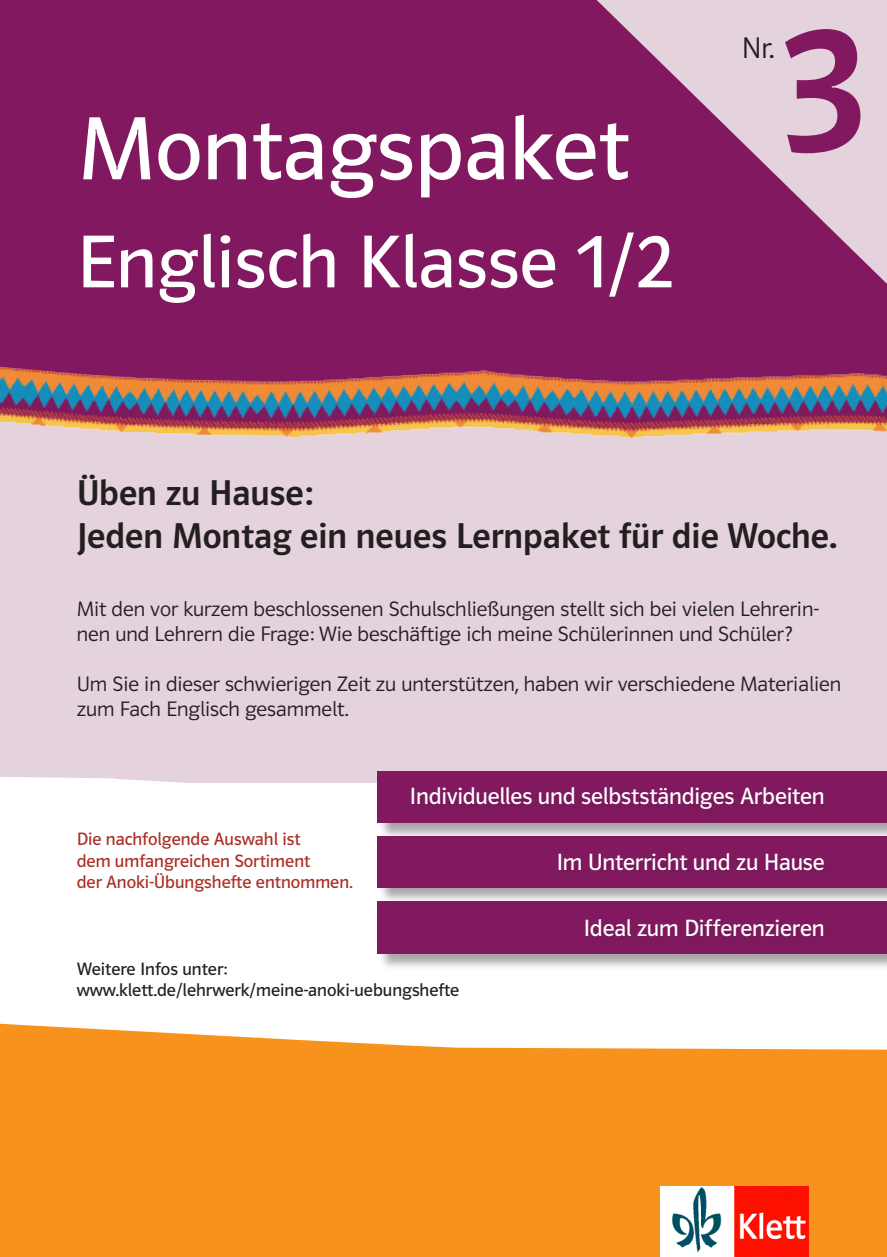
<style>
.page{position:relative;width:887px;height:1257px;background:#fff}
.page>*{position:absolute;margin:0;border:0;box-sizing:border-box;transform-origin:0 0}
.t1{font:500 180px "Polo CEF";color:#821960}
.t2{font:90px "Polo CEF";color:#fff}
.t3{font:75px "Polo CEF";color:#fff}
.t4{font:500 36px/43.2px "Polo CEF";color:#231f20}
.t5{font:300 30px "Polo CEF";color:#231f20}
.t6{font:23.55px "Polo CEF";letter-spacing:-.005em;color:#fff}
.t7{font:300 21px/25.2px "Polo CEF";color:#231f20}
.t8{font:18px/21.6px "Polo CEF";color:#aa2e24}
.t9{font:18px/21.6px "Polo CEF";color:#231f20}
</style>
<div class="page">
<div style="left:0;top:0;width:887px;height:467px;background:#821960"></div>
<div style="left:0;top:399px;width:887px;height:383px;background:#e4d2dc"></div>
<svg style="left:0;top:1023px;width:887px;height:234px;background:#f79c30"></svg>
<img style="left:660px;top:1186px;width:149px;height:71px">
<img style="left:0;top:369px;width:887px;height:70px">
<svg style="left:0;top:777px;width:377px;height:6px"></svg>
<svg style="left:597px;top:0;width:290px;height:284px"></svg>
<div style="left:378px;top:772px;width:509px;height:68px;background:#231f20;opacity:.4"></div>
<div style="left:377px;top:771px;width:510px;height:51px;background:#821960"></div>
<div style="left:378px;top:837px;width:509px;height:68px;background:#231f20;opacity:.4"></div>
<div style="left:377px;top:836px;width:510px;height:51px;background:#821960"></div>
<div style="left:378px;top:902px;width:509px;height:69px;background:#231f20;opacity:.4"></div>
<div style="left:377px;top:901px;width:510px;height:52px;background:#821960"></div>
<h2 class="t2" style="left:77px;top:96px;width:554px">Montagspaket</h2>
<h3 class="t3" style="left:77px;top:218px;width:598px">Englisch Klasse 1/2</h3>
<h3 class="t5" style="left:742px;top:30px;width:34px">Nr.</h3>
<h1 class="t1" style="left:777px;top:-15px;width:93px">3</h1>
<h3 class="t4" style="left:77px;top:471px;width:762px">Üben zu Hause:<br>Jeden Montag ein neues Lernpaket für die Woche.</h3>
<p class="t7" style="left:77px;top:596px;width:744px">Mit den vor kurzem beschlossenen Schulschließungen stellt sich bei vielen Lehrerin&shy;nen und Lehrern die Frage: Wie beschäftige ich meine Schülerinnen und Schüler?</p>
<p class="t7" style="left:77px;top:672px;width:766px">Um Sie in dieser schwierigen Zeit zu unterstützen, haben wir verschiedene Materialien zum Fach Englisch gesammelt.</p>
<p class="t8" style="left:77px;top:829px;width:278px">Die nachfolgende Auswahl ist<br>dem umfangreichen Sortiment<br>der Anoki-Übungshefte entnommen.</p>
<p class="t6" style="left:410px;top:782px;width:417px">Individuelles und selbstständiges Arbeiten</p>
<p class="t6" style="left:556px;top:848px;width:270px">Im Unterricht und zu Hause</p>
<p class="t6" style="left:583px;top:914px;width:243px">Ideal zum Differenzieren</p>
<p class="t9" style="left:77px;top:958px;width:384px">Weitere Infos unter: www.klett.de/lehrwerk/meine-anoki-uebungshefte</p>
</div>
